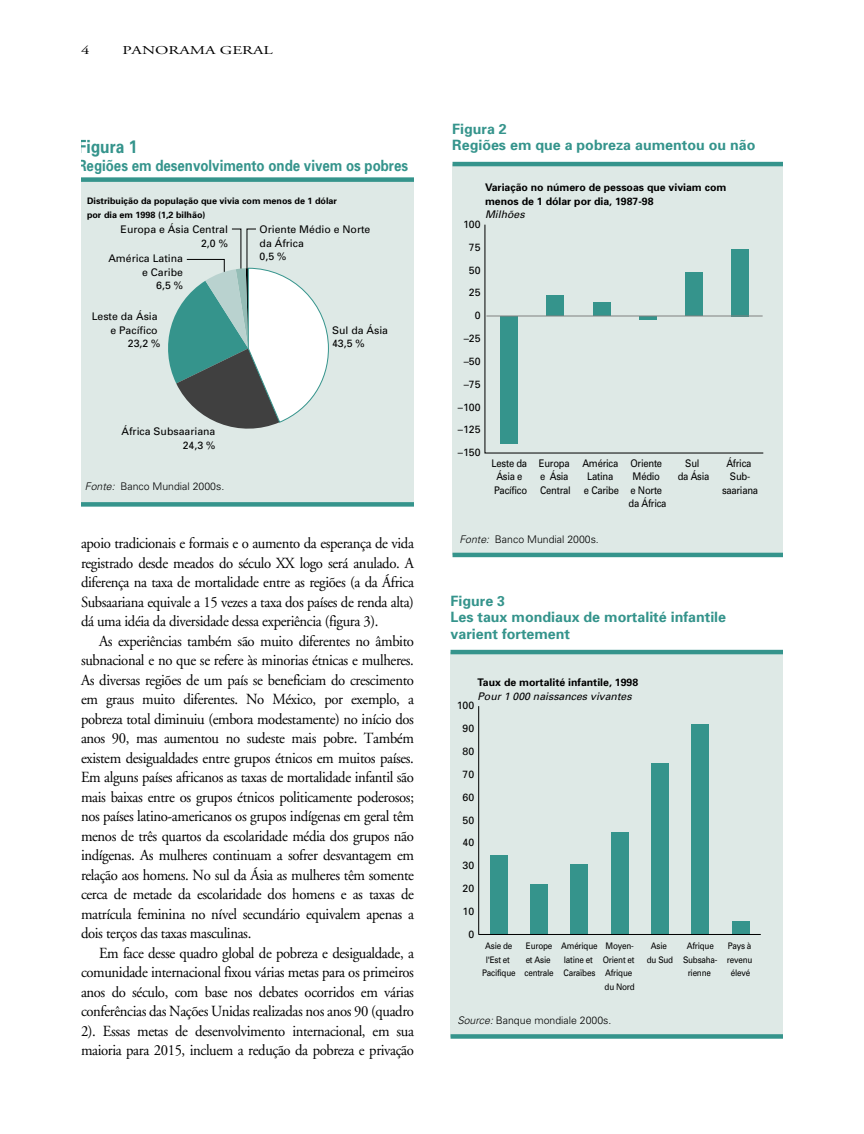
<style>
.page{position:relative;width:864px;height:1134px;background:#fff}
.page>*{position:absolute;margin:0;border:0;box-sizing:border-box;transform-origin:0 0}
.t1{font:700 18.15px "Univers";color:#35948c;scale:.86 1}
.t2{font:15.45px/19.5px "Adobe Garamond";letter-spacing:-.025em;color:#000;text-align:justify;scale:.95 1}
.t3{font:700 15.45px "Univers";color:#35948c;scale:.86 1}
.t4{font:700 14.25px/16.5px "Univers";color:#35948c}
.t5{font:12px "Adobe Garamond";color:#000;scale:1.4 1}
.t6{font:10.5px/13.5px "Univers";color:#000;text-align:right}
.t7{font:10.5px/13.5px "Univers";letter-spacing:-.025em;color:#000;text-align:center;scale:.9 1}
.t8{font:700 10.5px/13.5px "Univers";color:#000}
.t9{font:300 10.5px "Univers";color:#000}
.t10{font:italic 10.5px "Univers";color:#000}
.t11{font:9px/13.5px "Univers";letter-spacing:-.025em;color:#000;text-align:center;scale:.9 1}
.t12{font:700 9px/13.5px "Univers";color:#000}
.s1{font-style:italic}
</style>
<div class="page">
<div style="left:81px;top:180px;width:333px;height:324px;background:#dee9e6"></div>
<div style="left:81px;top:177px;width:333px;height:5px;background:#35948c"></div>
<svg style="left:81px;top:502px;width:333px;height:4px"></svg>
<svg style="left:168px;top:228px;width:161px;height:201px"></svg>
<div style="left:453px;top:164px;width:330px;height:391px;background:#dee9e6"></div>
<hr style="left:453px;top:162px;width:330px;height:4px;background:#35948c">
<hr style="left:453px;top:553px;width:330px;height:4px;background:#35948c">
<svg style="left:484px;top:224px;width:280px;height:230px"></svg>
<div style="left:500px;top:316px;width:18px;height:127px;background:#35948c"></div>
<div style="left:546px;top:295px;width:18px;height:21px;background:#35948c"></div>
<div style="left:593px;top:303px;width:18px;height:13px;background:#35948c"></div>
<hr style="left:639px;top:316px;width:18px;height:3px;background:#35948c">
<div style="left:685px;top:273px;width:18px;height:43px;background:#35948c"></div>
<div style="left:731px;top:249px;width:18px;height:67px;background:#35948c"></div>
<hr style="left:486px;top:316px;width:277px;height:1px;background:#808080">
<div style="left:451px;top:652px;width:332px;height:384px;background:#dee9e6"></div>
<hr style="left:451px;top:650px;width:332px;height:4px;background:#35948c">
<div style="left:451px;top:1034px;width:332px;height:5px;background:#35948c"></div>
<div style="left:490px;top:855px;width:18px;height:79px;background:#35948c"></div>
<div style="left:530px;top:884px;width:18px;height:50px;background:#35948c"></div>
<div style="left:570px;top:864px;width:18px;height:70px;background:#35948c"></div>
<div style="left:611px;top:832px;width:18px;height:102px;background:#35948c"></div>
<div style="left:651px;top:763px;width:18px;height:171px;background:#35948c"></div>
<div style="left:691px;top:724px;width:18px;height:210px;background:#35948c"></div>
<div style="left:732px;top:921px;width:18px;height:13px;background:#35948c"></div>
<hr style="left:478px;top:706px;width:1px;height:228px;background:#000">
<hr style="left:479px;top:934px;width:282px;height:1px;background:#000">
<p class="t5" style="left:81px;top:46px;width:7px">4</p>
<p class="t5" style="left:122px;top:46px;width:109px">PANORAMA GERAL</p>
<p class="t1" style="left:78px;top:140px;width:71px">Figura 1</p>
<p class="t3" style="left:78px;top:160px;width:386px">Regiões em desenvolvimento onde vivem os pobres</p>
<p class="t12" style="left:87px;top:195px;width:252px">Distribuição da população que vivia com menos de 1 dólar por dia em 1998 (1,2 bilhão)</p>
<p class="t6" style="left:121px;top:223px;width:109px">Europa e Ásia Central<br>2,0 %</p>
<p class="t6" style="left:108px;top:253px;width:76px">América Latina e Caribe<br>6,5 %</p>
<p class="t6" style="left:92px;top:311px;width:70px">Leste da Ásia e Pacífico<br>23,2 %</p>
<p class="t6" style="left:122px;top:426px;width:95px">África Subsaariana<br>24,3 %</p>
<p class="t9" style="left:85px;top:483px;width:141px"><span class="s1">Fonte:</span> Banco Mundial 2000s.</p>
<p class="t6" style="left:260px;top:223px;width:112px;text-align:left">Oriente Médio e Norte da África<br>0,5 %</p>
<p class="t6" style="left:332px;top:324px;width:58px;text-align:left">Sul da Ásia<br>43,5 %</p>
<p class="t2" style="left:81px;top:535px;width:352px">apoio tradicionais e formais e o aumento da esperança de vida registrado desde meados do século XX logo será anulado. A diferença na taxa de mortalidade entre as regiões (a da África Subsaariana equivale a 15 vezes a taxa dos países de renda alta) dá uma idéia da diversidade dessa experiência (figura 3).</p>
<p class="t2" style="left:81px;top:632px;width:352px;text-indent:18px">As experiências também são muito diferentes no âmbito subnacional e no que se refere às minorias étnicas e mulheres.<br>As diversas regiões de um país se beneficiam do crescimento em graus muito diferentes. No México, por exemplo, a pobreza total diminuiu (embora modestamente) no início dos anos 90, mas aumentou no sudeste mais pobre. Também existem desigualdades entre grupos étnicos em muitos países.<br>Em alguns países africanos as taxas de mortalidade infantil são mais baixas entre os grupos étnicos politicamente poderosos; nos países latino-americanos os grupos indígenas em geral têm menos de três quartos da escolaridade média dos grupos não indígenas. As mulheres continuam a sofrer desvantagem em relação aos homens. No sul da Ásia as mulheres têm somente cerca de metade da escolaridade dos homens e as taxas de matrícula feminina no nível secundário equivalem apenas a dois terços das taxas masculinas.</p>
<p class="t2" style="left:81px;top:944px;width:352px;text-indent:18px">Em face desse quadro global de pobreza e desigualdade, a comunidade internacional fixou várias metas para os primeiros anos do século, com base nos debates ocorridos em várias conferências das Nações Unidas realizadas nos anos 90 (quadro 2). Essas metas de desenvolvimento internacional, em sua maioria para 2015, incluem a redução da pobreza e privação</p>
<p class="t4" style="left:452px;top:122px;width:305px">Figura 2<br>Regiões em que a pobreza aumentou ou não</p>
<p class="t8" style="left:485px;top:182px;width:243px">Variação no número de pessoas que viviam com menos de 1 dólar por dia, 1987-98</p>
<p class="t10" style="left:485px;top:210px;width:43px">Milhões</p>
<p class="t6" style="left:463px;top:218px;width:19px">100</p>
<p class="t6" style="left:469px;top:241px;width:13px">75</p>
<p class="t6" style="left:469px;top:264px;width:13px">50</p>
<p class="t6" style="left:469px;top:287px;width:13px">25</p>
<p class="t6" style="left:475px;top:310px;width:7px">0</p>
<p class="t6" style="left:464px;top:333px;width:18px">–25</p>
<p class="t6" style="left:464px;top:355px;width:18px">–50</p>
<p class="t6" style="left:464px;top:378px;width:18px">–75</p>
<p class="t6" style="left:458px;top:401px;width:24px">–100</p>
<p class="t6" style="left:458px;top:424px;width:24px">–125</p>
<p class="t6" style="left:458px;top:447px;width:24px">–150</p>
<p class="t7" style="left:492px;top:457px;width:41px;text-align:left">Leste da<br>Ásia e<br>Pacífico</p>
<p class="t7" style="left:539px;top:457px;width:37px;text-align:left">Europa e Ásia<br>Central</p>
<p class="t7" style="left:582px;top:457px;width:42px">América<br>Latina<br>e Caribe</p>
<p class="t7" style="left:629px;top:457px;width:44px">Oriente<br>Médio<br>e Norte da África</p>
<p class="t9" style="left:459px;top:535px;width:141px"><span class="s1">Fonte:</span> Banco Mundial 2000s.</p>
<p class="t7" style="left:678px;top:457px;width:37px">Sul<br>da Ásia</p>
<p class="t7" style="left:722px;top:457px;width:42px">África<br>Sub&shy;saariana</p>
<p class="t4" style="left:451px;top:594px;width:277px">Figure 3<br>Les taux mondiaux de mortalité infantile varient fortement</p>
<p class="t8" style="left:478px;top:677px;width:162px">Taux de mortalité infantile, 1998</p>
<p class="t10" style="left:478px;top:692px;width:158px">Pour 1 000 naissances vivantes</p>
<p class="t6" style="left:457px;top:700px;width:19px">100</p>
<p class="t6" style="left:463px;top:723px;width:13px">90</p>
<p class="t6" style="left:463px;top:746px;width:13px">80</p>
<p class="t6" style="left:463px;top:768px;width:13px">70</p>
<p class="t6" style="left:463px;top:791px;width:13px">60</p>
<p class="t6" style="left:463px;top:814px;width:13px">50</p>
<p class="t6" style="left:463px;top:837px;width:13px">40</p>
<p class="t6" style="left:463px;top:860px;width:13px">30</p>
<p class="t6" style="left:463px;top:883px;width:13px">20</p>
<p class="t6" style="left:463px;top:905px;width:13px">10</p>
<p class="t6" style="left:468px;top:928px;width:7px">0</p>
<p class="t11" style="left:482px;top:940px;width:39px">Asie de l'Est et<br>Pacifique</p>
<p class="t11" style="left:525px;top:940px;width:34px;text-align:left">Europe et Asie centrale</p>
<p class="t11" style="left:561px;top:940px;width:42px;text-align:left">Amérique latine et<br>Caraïbes</p>
<p class="t11" style="left:603px;top:940px;width:37px">Moyen-<br>Orient et<br>Afrique du Nord</p>
<p class="t9" style="left:457px;top:1017px;width:156px"><span class="s1">Source:</span> Banque mondiale 2000s.</p>
<p class="t11" style="left:647px;top:940px;width:31px">Asie du Sud</p>
<p class="t11" style="left:683px;top:940px;width:40px">Afrique<br>Subsaha&shy;rienne</p>
<p class="t11" style="left:727px;top:940px;width:30px">Pays à revenu élevé</p>
</div>
